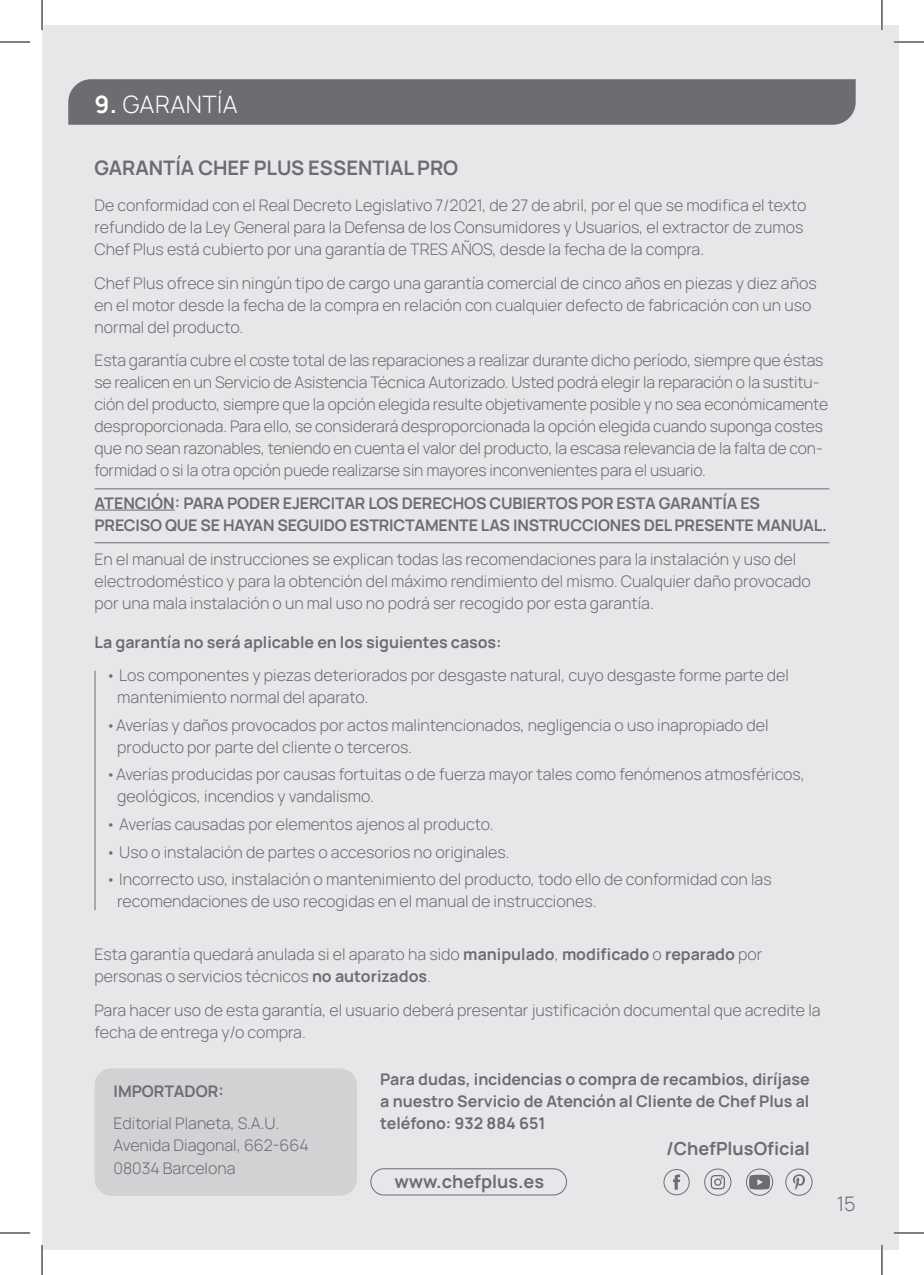
<style>
.page{position:relative;width:924px;height:1275px;background:#fff}
.page>*{position:absolute;margin:0;border:0;box-sizing:border-box;transform-origin:0 0}
.t1{font:200 24px "Manrope";letter-spacing:.02em;color:#fff}
.t2{font:200 20px "Manrope";color:#6c6d70}
.t3{font:200 18px "Manrope";color:#6c6d70}
.t4{font:200 16px/22px "Manrope";color:#6c6d70}
.s1{font-size:16px;color:#6c6d70}
</style>
<div class="page">
<div style="left:42px;top:25px;width:856px;height:1225px;background:#e6e7e9"></div>
<div style="left:68px;top:79px;width:787px;height:46px;background:#6c6d70"></div>
<div style="left:94px;top:1068px;width:263px;height:127px;background:#d1d2d4;border-radius:17px"></div>
<hr style="left:94px;top:509px;width:81px;height:1px;background:#6c6d70">
<hr style="left:94px;top:488px;width:735px;height:1px;background:#6c6d70">
<hr style="left:94px;top:542px;width:735px;height:1px;background:#6c6d70">
<hr style="left:95px;top:671px;width:1px;height:239px;background:#6c6d70">
<div style="left:370px;top:1168px;width:196px;height:27px;border:1px solid #6c6d70;border-radius:13px"></div>
<div style="left:663px;top:1169px;width:26px;height:26px;border:1px solid #6c6d70;border-radius:13px"></div>
<svg style="left:671px;top:1168px;width:212px;height:81px"></svg>
<hr style="left:893px;top:41px;width:30px;height:2px;background:#fff">
<hr style="left:893px;top:1231px;width:30px;height:3px;background:#fff">
<hr style="left:880px;top:0;width:2px;height:30px;background:#fff">
<hr style="left:880px;top:1245px;width:2px;height:30px;background:#fff">
<hr style="left:0;top:42px;width:30px;height:1px;background:#000">
<hr style="left:893px;top:42px;width:30px;height:1px;background:#000">
<hr style="left:0;top:1232px;width:30px;height:1px;background:#000">
<hr style="left:893px;top:1232px;width:30px;height:1px;background:#000">
<hr style="left:42px;top:0;width:1px;height:30px;background:#000">
<hr style="left:42px;top:1245px;width:1px;height:30px;background:#000">
<hr style="left:881px;top:0;width:1px;height:30px;background:#000">
<hr style="left:881px;top:1245px;width:1px;height:30px;background:#000">
<p class="t1" style="left:94px;top:87px;width:225px">9. GARANTÍA <span class="s1">sociales..</span></p>
<p class="t2" style="left:94px;top:154px;width:365px">GARANTÍA CHEF PLUS ESSENTIAL PRO</p>
<p class="t4" style="left:94px;top:194px;width:713px">De conformidad con el Real Decreto Legislativo 7/2021, de 27 de abril, por el que se modifica el texto refundido de la Ley General para la Defensa de los Consumidores y Usuarios, el extractor de zumos<br>Chef Plus está cubierto por una garantía de TRES AÑOS, desde la fecha de la compra.</p>
<p class="t4" style="left:94px;top:271px;width:723px">Chef Plus ofrece sin ningún tipo de cargo una garantía comercial de cinco años en piezas y diez años en el motor desde la fecha de la compra en relación con cualquier defecto de fabricación con un uso normal del producto.</p>
<p class="t4" style="left:94px;top:348px;width:734px">Esta garantía cubre el coste total de las reparaciones a realizar durante dicho período, siempre que éstas se realicen en un Servicio de Asistencia Técnica Autorizado. Usted podrá elegir la reparación o la sustitu&shy;ción del producto, siempre que la opción elegida resulte objetivamente posible y no sea económicamente desproporcionada. Para ello, se considerará desproporcionada la opción elegida cuando suponga costes que no sean razonables, teniendo en cuenta el valor del producto, la escasa relevancia de la falta de con&shy;formidad o si la otra opción puede realizarse sin mayores inconvenientes para el usuario.</p>
<p class="t4" style="left:94px;top:492px;width:733px">ATENCIÓN: PARA PODER EJERCITAR LOS DERECHOS CUBIERTOS POR ESTA GARANTÍA ES<br>PRECISO QUE SE HAYAN SEGUIDO ESTRICTAMENTE LAS INSTRUCCIONES DEL PRESENTE MANUAL.</p>
<p class="t4" style="left:94px;top:547px;width:717px">En el manual de instrucciones se explican todas las recomendaciones para la instalación y uso del electrodoméstico y para la obtención del máximo rendimiento del mismo. Cualquier daño provocado por una mala instalación o un mal uso no podrá ser recogido por esta garantía.</p>
<p class="t4" style="left:94px;top:630px;width:408px">La garantía no será aplicable en los siguientes casos:</p>
<p class="t4" style="left:117px;top:663px;width:673px;text-indent:-11px">• Los componentes y piezas deteriorados por desgaste natural, cuyo desgaste forme parte del mantenimiento normal del aparato.</p>
<p class="t4" style="left:117px;top:713px;width:652px;text-indent:-11px">•Averías y daños provocados por actos malintencionados, negligencia o uso inapropiado del producto por parte del cliente o terceros.</p>
<p class="t4" style="left:117px;top:763px;width:688px;text-indent:-11px">•Averías producidas por causas fortuitas o de fuerza mayor tales como fenómenos atmosféricos, geológicos, incendios y vandalismo.</p>
<p class="t4" style="left:106px;top:812px;width:389px">• Averías causadas por elementos ajenos al producto.</p>
<p class="t4" style="left:106px;top:840px;width:405px">• Uso o instalación de partes o accesorios no originales.</p>
<p class="t4" style="left:117px;top:868px;width:655px;text-indent:-11px">• Incorrecto uso, instalación o mantenimiento del producto, todo ello de conformidad con las recomendaciones de uso recogidas en el manual de instrucciones.</p>
<p class="t4" style="left:94px;top:942px;width:669px">Esta garantía quedará anulada si el aparato ha sido manipulado, modificado o reparado por personas o servicios técnicos no autorizados.</p>
<p class="t4" style="left:94px;top:998px;width:727px">Para hacer uso de esta garantía, el usuario deberá presentar justificación documental que acredite la fecha de entrega y/o compra.</p>
<p class="t4" style="left:113px;top:1079px;width:112px">IMPORTADOR:</p>
<p class="t4" style="left:113px;top:1111px;width:167px">Editorial Planeta, S.A.U.</p>
<p class="t4" style="left:113px;top:1134px;width:197px">Avenida Diagonal, 662-664</p>
<p class="t4" style="left:113px;top:1156px;width:123px">08034 Barcelona</p>
<p class="t4" style="left:380px;top:1068px;width:431px;text-align:justify">Para dudas, incidencias o compra de recambios, diríjase a nuestro Servicio de Atención al Cliente de Chef Plus al teléfono: 932 884 651</p>
<p class="t3" style="left:394px;top:1168px;width:151px">www.chefplus.es</p>
<p class="t3" style="left:665px;top:1135px;width:145px">/ChefPlusOficial</p>
<p class="t2" style="left:836px;top:1189px;width:20px">15</p>
</div>
